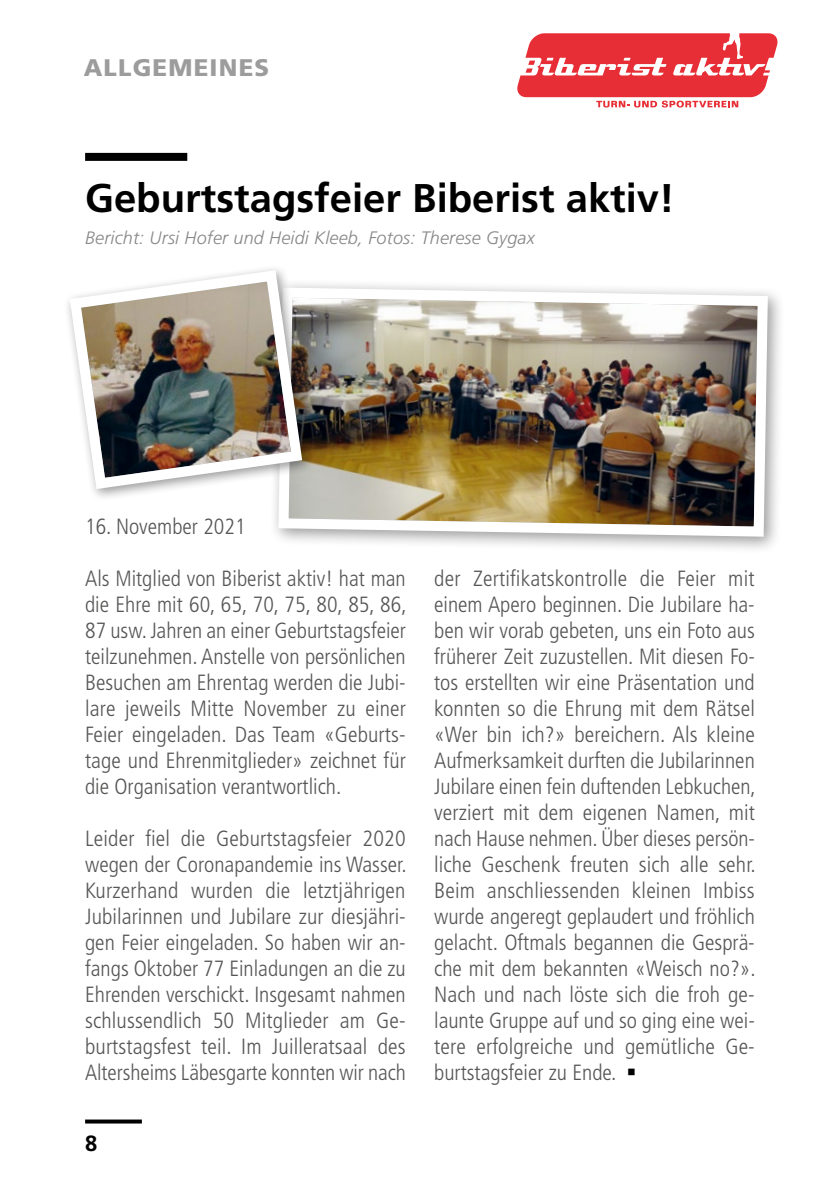
<style>
.page{position:relative;width:840px;height:1191px;background:#fff}
.page>*{position:absolute;margin:0;border:0;box-sizing:border-box;transform-origin:0 0}
.t1{font:700 40px "Frutiger";color:#000}
.t2{font:900 24px "Frutiger";letter-spacing:.05em;color:#9c9c9d}
.t3{font:300 condensed 22px/26px "Frutiger";color:#565655;text-align:justify}
.t4{font:700 22px "Frutiger";color:#000}
.t5{font:italic 300 18px "Frutiger";letter-spacing:.01em;color:#868786}
.s1{color:#000}
</style>
<div class="page">
<svg style="left:517px;top:33px;width:261px;height:75px"></svg>
<svg style="left:85px;top:1119px;width:57px;height:4px"></svg>
<div style="left:85px;top:153px;width:102px;height:8px;background:#000"></div>
<div style="left:269px;top:278px;width:515px;height:276px;background:#000;opacity:.4"></div>
<img style="left:273px;top:282px;width:499px;height:272px">
<div style="left:63px;top:264px;width:251px;height:237px;background:#000;opacity:.4"></div>
<img style="left:64px;top:264px;width:243px;height:231px">
<p class="t2" style="left:84px;top:53px;width:187px">ALLGEMEINES</p>
<h1 class="t1" style="left:85px;top:174px;width:591px">Geburtstagsfeier Biberist aktiv!</h1>
<p class="t5" style="left:85px;top:227px;width:451px">Bericht: Ursi Hofer und Heidi Kleeb, Fotos: Therese Gygax</p>
<p class="t3" style="left:85px;top:513px;width:162px">16. November 2021</p>
<p class="t3" style="left:85px;top:565px;width:323px">Als Mitglied von Biberist aktiv! hat man die Ehre mit 60, 65, 70, 75, 80, 85, 86, 87 usw. Jahren an einer Geburtstagsfeier teilzunehmen. Anstelle von persönlichen Besuchen am Ehrentag werden die Jubi&shy;lare jeweils Mitte November zu einer Feier eingeladen. Das Team «Geburts&shy;tage und Ehrenmitglieder» zeichnet für die Organisation verantwortlich.</p>
<p class="t3" style="left:85px;top:825px;width:323px">Leider fiel die Geburtstagsfeier 2020 wegen der Coronapandemie ins Wasser.<br>Kurzerhand wurden die letztjährigen Jubilarinnen und Jubilare zur diesjähri&shy;gen Feier eingeladen. So haben wir an&shy;fangs Oktober 77 Einladungen an die zu Ehrenden verschickt. Insgesamt nahmen schlussendlich 50 Mitglieder am Ge&shy;burtstagsfest teil. Im Juilleratsaal des Altersheims Läbesgarte konnten wir nach</p>
<p class="t4" style="left:85px;top:1130px;width:14px">8</p>
<p class="t3" style="left:434px;top:565px;width:323px">der Zertifikatskontrolle die Feier mit einem Apero beginnen. Die Jubilare ha&shy;ben wir vorab gebeten, uns ein Foto aus früherer Zeit zuzustellen. Mit diesen Fo&shy;tos erstellten wir eine Präsentation und konnten so die Ehrung mit dem Rätsel «Wer bin ich?» bereichern. Als kleine Aufmerksamkeit durften die Jubilarinnen Jubilare einen fein duftenden Lebkuchen, verziert mit dem eigenen Namen, mit nach Hause nehmen. Über dieses persön&shy;liche Geschenk freuten sich alle sehr.<br>Beim anschliessenden kleinen Imbiss wurde angeregt geplaudert und fröhlich gelacht. Oftmals begannen die Gesprä&shy;che mit dem bekannten «Weisch no?».<br>Nach und nach löste sich die froh ge&shy;launte Gruppe auf und so ging eine wei&shy;tere erfolgreiche und gemütliche Ge&shy;burtstagsfeier zu Ende. <span class="s1">▪</span></p>
</div>
